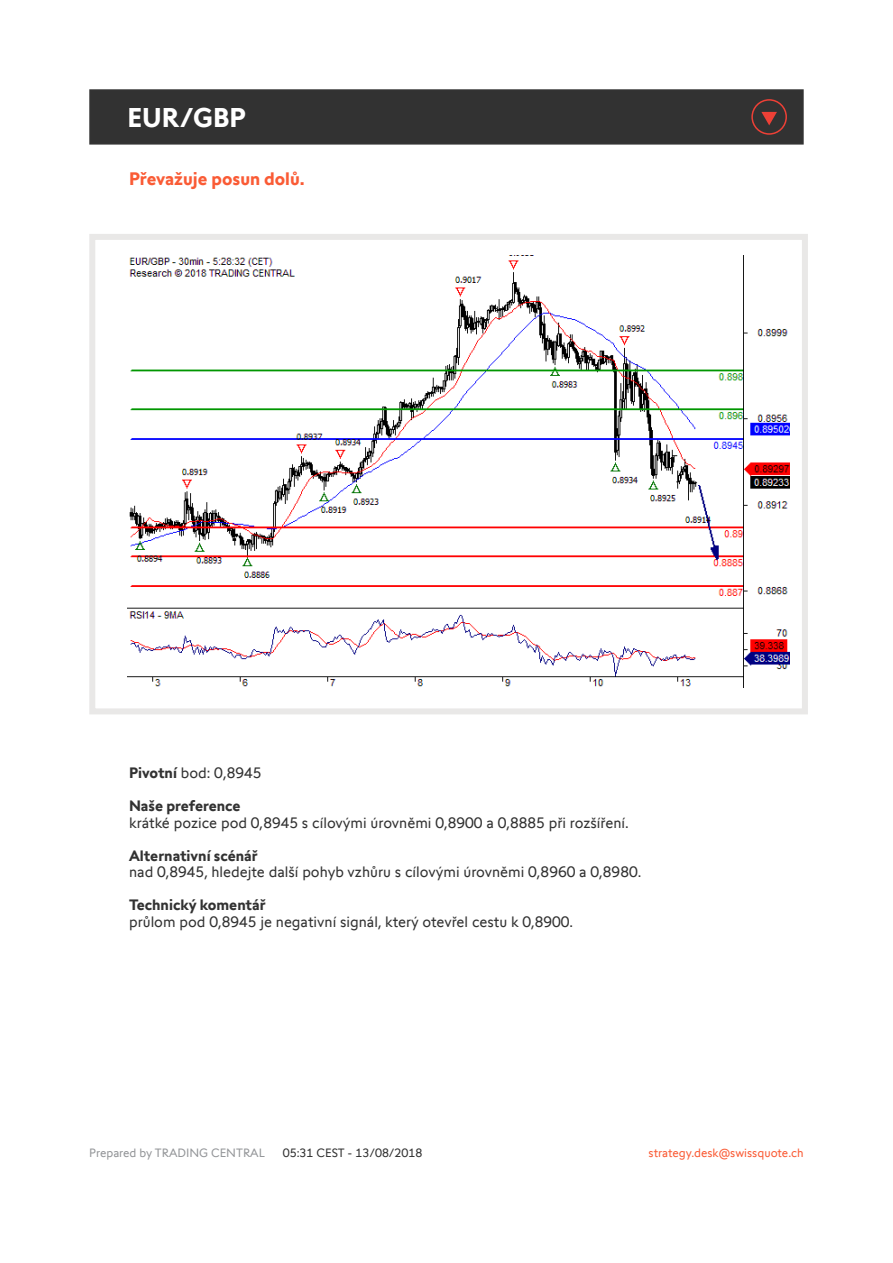
<style>
.page{position:relative;width:893px;height:1263px;background:#fff}
.page>*{position:absolute;margin:0;border:0;box-sizing:border-box;transform-origin:0 0}
.t1{font:700 27px "Swissquote CT";color:#fff}
.t2{font:700 18px "Swissquote CT";color:#fa5b35}
.t3{font:15px "Swissquote CT";color:#323232}
.t4{font:700 15px "Swissquote CT";color:#323232}
.t5{font:12px "Swissquote CT";color:#fa5b35}
.t6{font:12px "Swissquote CT";color:#939598}
.t7{font:12px "Swissquote CT";color:#323232}
.s1{font-weight:700}
</style>
<div class="page">
<div style="left:89px;top:234px;width:719px;height:480px;border:6px solid #e9e8e7"></div>
<div style="left:89px;top:89px;width:715px;height:56px;background:#323232;border:2px solid #323232"></div>
<img style="left:128px;top:255px;width:661px;height:432px">
<svg style="left:751px;top:99px;width:36px;height:36px"></svg>
<h1 class="t1" style="left:128px;top:101px;width:120px">EUR/GBP</h1>
<p class="t2" style="left:129px;top:168px;width:177px">Převažuje posun dolů.</p>
<p class="t3" style="left:129px;top:764px;width:134px"><span class="s1">Pivotní</span> bod: 0,8945</p>
<p class="t4" style="left:129px;top:797px;width:113px">Naše preference</p>
<p class="t3" style="left:129px;top:814px;width:501px">krátké pozice pod 0,8945 s cílovými úrovněmi 0,8900 a 0,8885 při rozšíření.</p>
<p class="t4" style="left:129px;top:846px;width:130px">Alternativní scénář</p>
<p class="t3" style="left:129px;top:863px;width:514px">nad 0,8945, hledejte další pohyb vzhůru s cílovými úrovněmi 0,8960 a 0,8980.</p>
<p class="t4" style="left:129px;top:896px;width:138px">Technický komentář</p>
<p class="t3" style="left:129px;top:913px;width:446px">průlom pod 0,8945 je negativní signál, který otevřel cestu k 0,8900.</p>
<p class="t6" style="left:89px;top:1145px;width:177px">Prepared by TRADING CENTRAL</p>
<p class="t7" style="left:283px;top:1145px;width:141px">05:31 CEST - 13/08/2018</p>
<p class="t5" style="left:649px;top:1145px;width:157px">strategy.desk@swissquote.ch</p>
</div>
